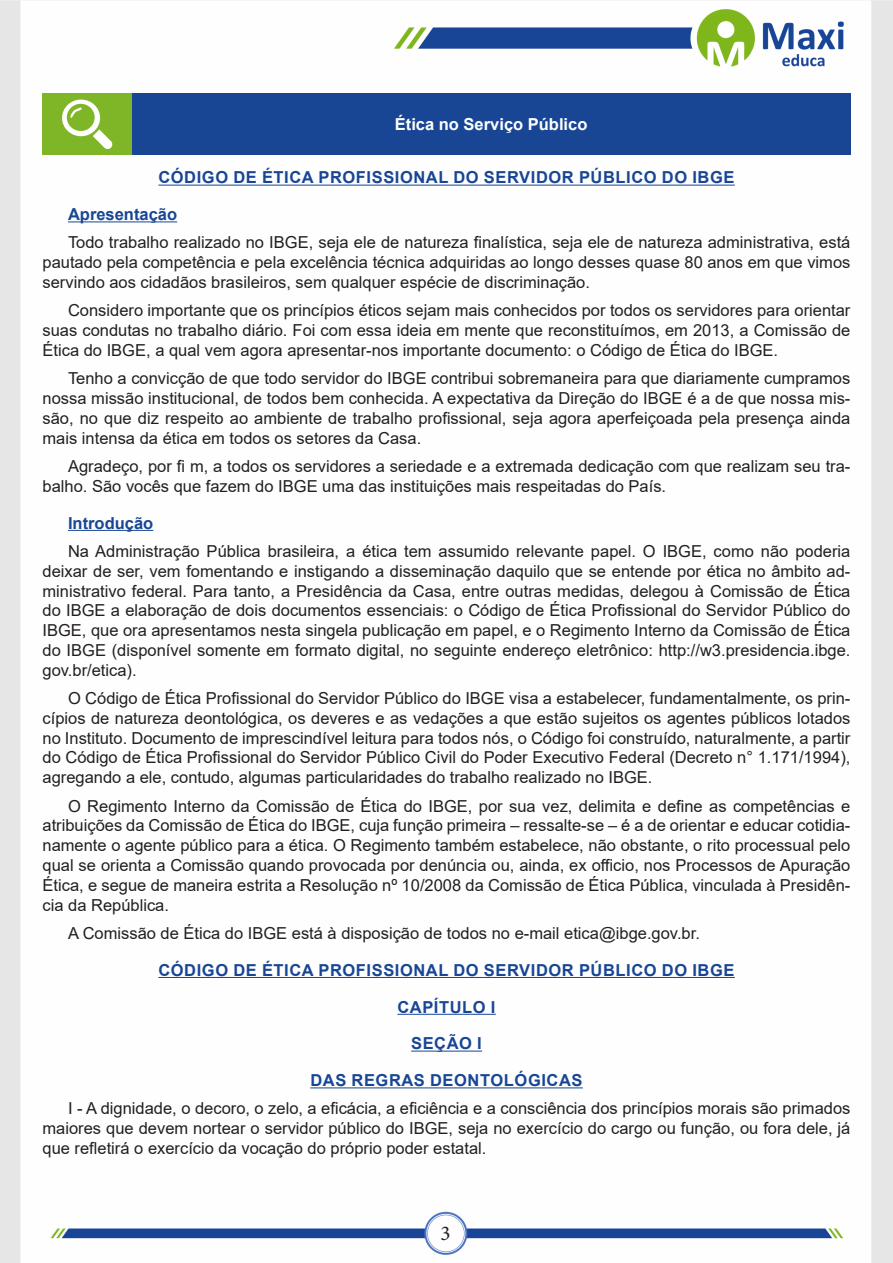
<style>
.page{position:relative;width:893px;height:1263px;background:#fff}
.page>*{position:absolute;margin:0;border:0;box-sizing:border-box;transform-origin:0 0}
.t1{font:21px "Minion Pro";color:#231f20}
.t2{font:16.5px/19.8px "Arial";color:#231f20;text-align:justify}
.TITULO_DE_LEI{font:700 16.5px "Arial";letter-spacing:.035em;color:#184695}
.TITULO_DE_LEI-2{font:700 16.5px "Arial";color:#184695}
.Titulo_de_Caixa{font:700 16.5px "Arial";color:#fff}
</style>
<div class="page">
<img style="left:0;top:0;width:893px;height:1263px">
<hr style="left:158px;top:185px;width:577px;height:1px;background:#184695">
<hr style="left:68px;top:222px;width:109px;height:1px;background:#184695">
<hr style="left:68px;top:530px;width:85px;height:1px;background:#184695">
<hr style="left:158px;top:977px;width:577px;height:1px;background:#184695">
<hr style="left:397px;top:1014px;width:99px;height:1px;background:#184695">
<hr style="left:411px;top:1051px;width:71px;height:1px;background:#184695">
<hr style="left:310px;top:1087px;width:273px;height:1px;background:#184695">
<div style="left:43px;top:94px;width:89px;height:61px;background:#7fb628"></div>
<div style="left:132px;top:94px;width:718px;height:61px;background:#184695"></div>
<svg style="left:62px;top:100px;width:51px;height:49px"></svg>
<p class="Titulo_de_Caixa" style="left:395px;top:113px;width:194px">Ética no Serviço Público</p>
<p class="TITULO_DE_LEI" style="left:158px;top:166px;width:578px">CÓDIGO DE ÉTICA PROFISSIONAL DO SERVIDOR PÚBLICO DO IBGE</p>
<p class="TITULO_DE_LEI-2" style="left:68px;top:203px;width:111px">Apresentação</p>
<p class="t2" style="left:43px;top:233px;width:809px;text-indent:26px">Todo trabalho realizado no IBGE, seja ele de natureza finalística, seja ele de natureza administrativa, está pautado pela competência e pela excelência técnica adquiridas ao longo desses quase 80 anos em que vimos servindo aos cidadãos brasileiros, sem qualquer espécie de discriminação.</p>
<p class="t2" style="left:43px;top:301px;width:809px;text-indent:26px">Considero importante que os princípios éticos sejam mais conhecidos por todos os servidores para orientar suas condutas no trabalho diário. Foi com essa ideia em mente que reconstituímos, em 2013, a Comissão de Ética do IBGE, a qual vem agora apresentar-nos importante documento: o Código de Ética do IBGE.</p>
<p class="t2" style="left:43px;top:368px;width:809px;text-indent:26px">Tenho a convicção de que todo servidor do IBGE contribui sobremaneira para que diariamente cumpramos nossa missão institucional, de todos bem conhecida. A expectativa da Direção do IBGE é a de que nossa mis&shy;são, no que diz respeito ao ambiente de trabalho profissional, seja agora aperfeiçoada pela presença ainda mais intensa da ética em todos os setores da Casa.</p>
<p class="t2" style="left:43px;top:456px;width:809px;text-indent:26px">Agradeço, por fi m, a todos os servidores a seriedade e a extremada dedicação com que realizam seu tra&shy;balho. São vocês que fazem do IBGE uma das instituições mais respeitadas do País.</p>
<p class="TITULO_DE_LEI-2" style="left:68px;top:511px;width:87px">Introdução</p>
<p class="t2" style="left:43px;top:541px;width:809px;text-indent:26px">Na Administração Pública brasileira, a ética tem assumido relevante papel. O IBGE, como não poderia deixar de ser, vem fomentando e instigando a disseminação daquilo que se entende por ética no âmbito ad&shy;ministrativo federal. Para tanto, a Presidência da Casa, entre outras medidas, delegou à Comissão de Ética do IBGE a elaboração de dois documentos essenciais: o Código de Ética Profissional do Servidor Público do IBGE, que ora apresentamos nesta singela publicação em papel, e o Regimento Interno da Comissão de Ética do IBGE (disponível somente em formato digital, no seguinte endereço eletrônico: http://w3.presidencia.ibge. gov.br/etica).</p>
<p class="t2" style="left:43px;top:688px;width:809px;text-indent:26px">O Código de Ética Profissional do Servidor Público do IBGE visa a estabelecer, fundamentalmente, os prin&shy;cípios de natureza deontológica, os deveres e as vedações a que estão sujeitos os agentes públicos lotados no Instituto. Documento de imprescindível leitura para todos nós, o Código foi construído, naturalmente, a partir do Código de Ética Profissional do Servidor Público Civil do Poder Executivo Federal (Decreto n° 1.171/1994), agregando a ele, contudo, algumas particularidades do trabalho realizado no IBGE.</p>
<p class="t2" style="left:43px;top:796px;width:809px;text-indent:26px">O Regimento Interno da Comissão de Ética do IBGE, por sua vez, delimita e define as competências e atribuições da Comissão de Ética do IBGE, cuja função primeira – ressalte-se – é a de orientar e educar cotidia&shy;namente o agente público para a ética. O Regimento também estabelece, não obstante, o rito processual pelo qual se orienta a Comissão quando provocada por denúncia ou, ainda, ex officio, nos Processos de Apuração Ética, e segue de maneira estrita a Resolução nº 10/2008 da Comissão de Ética Pública, vinculada à Presidên&shy;cia da República.</p>
<p class="t2" style="left:68px;top:923px;width:633px">A Comissão de Ética do IBGE está à disposição de todos no e-mail etica@ibge.gov.br.</p>
<p class="TITULO_DE_LEI" style="left:158px;top:958px;width:578px">CÓDIGO DE ÉTICA PROFISSIONAL DO SERVIDOR PÚBLICO DO IBGE</p>
<p class="TITULO_DE_LEI" style="left:397px;top:995px;width:100px">CAPÍTULO I</p>
<p class="TITULO_DE_LEI" style="left:411px;top:1032px;width:72px">SEÇÃO I</p>
<p class="TITULO_DE_LEI" style="left:310px;top:1069px;width:274px">DAS REGRAS DEONTOLÓGICAS</p>
<p class="t2" style="left:43px;top:1099px;width:809px;text-indent:26px">I - A dignidade, o decoro, o zelo, a eficácia, a eficiência e a consciência dos princípios morais são primados maiores que devem nortear o servidor público do IBGE, seja no exercício do cargo ou função, ou fora dele, já que refletirá o exercício da vocação do próprio poder estatal.</p>
<p class="t1" style="left:440px;top:1219px;width:12px">3</p>
</div>
